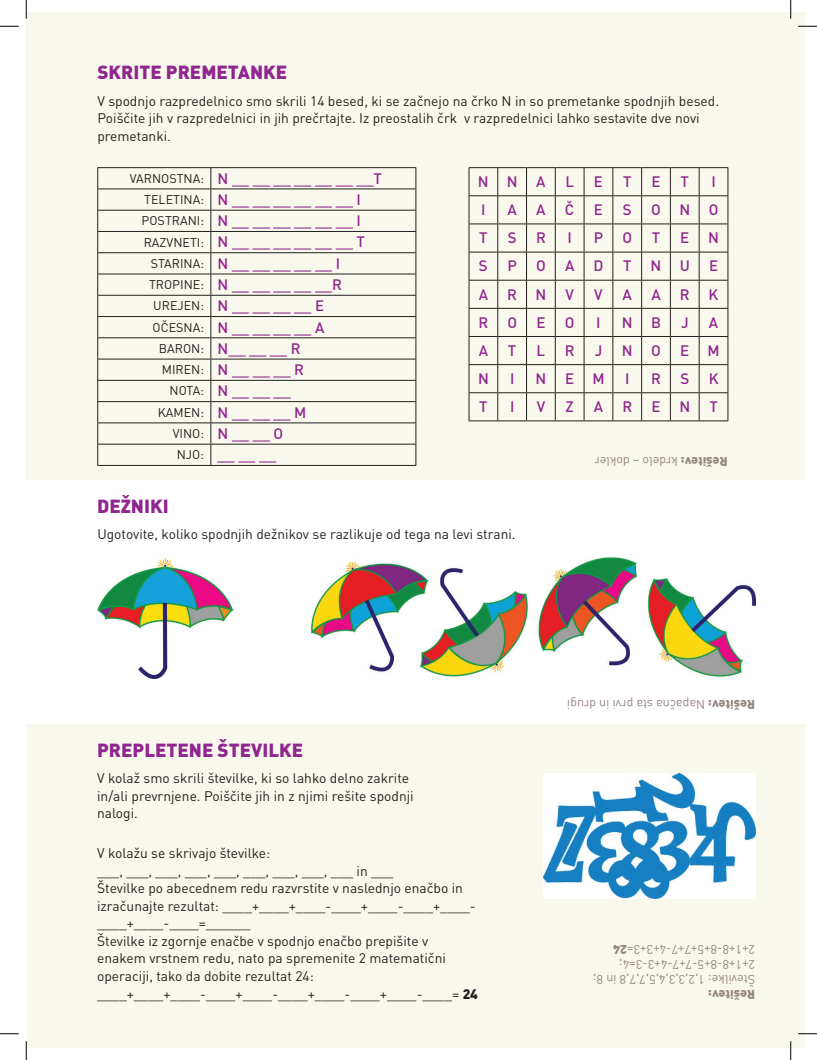
<style>
.page{position:relative;width:817px;height:1060px;background:#fff}
.page>*{position:absolute;margin:0;border:0;box-sizing:border-box;transform-origin:0 0}
.t1{font:900 18.75px "DINOT";color:#90268f}
.t2{font:500 15px "DINOT";letter-spacing:1.235em;color:#90268f}
.t3{font:13.75px/17.5px "DINOT";color:#231f20}
.t4{font:12.5px/15px "DINOT";color:#958782}
.t5{font:900 12.5px "DINOT";color:#958782}
.s1{font-weight:400;font-size:12.5px;color:#231f20}
.s2{font-weight:900}
</style>
<div class="page">
<div style="left:26px;top:12px;width:778px;height:468px;background:#f9f8ec"></div>
<div style="left:27px;top:724px;width:777px;height:323px;background:#f9f8ec"></div>
<hr style="left:97px;top:167px;width:114px;height:1px;background:#231f20">
<hr style="left:211px;top:167px;width:205px;height:1px;background:#231f20">
<hr style="left:97px;top:189px;width:114px;height:1px;background:#231f20">
<hr style="left:211px;top:189px;width:205px;height:1px;background:#231f20">
<hr style="left:97px;top:210px;width:114px;height:1px;background:#231f20">
<hr style="left:211px;top:210px;width:205px;height:1px;background:#231f20">
<hr style="left:97px;top:231px;width:114px;height:1px;background:#231f20">
<hr style="left:211px;top:231px;width:205px;height:1px;background:#231f20">
<hr style="left:97px;top:252px;width:114px;height:1px;background:#231f20">
<hr style="left:211px;top:252px;width:205px;height:1px;background:#231f20">
<hr style="left:97px;top:274px;width:114px;height:1px;background:#231f20">
<hr style="left:211px;top:274px;width:205px;height:1px;background:#231f20">
<hr style="left:97px;top:295px;width:114px;height:1px;background:#231f20">
<hr style="left:211px;top:295px;width:205px;height:1px;background:#231f20">
<hr style="left:97px;top:316px;width:114px;height:1px;background:#231f20">
<hr style="left:211px;top:316px;width:205px;height:1px;background:#231f20">
<hr style="left:97px;top:337px;width:114px;height:1px;background:#231f20">
<hr style="left:211px;top:337px;width:205px;height:1px;background:#231f20">
<hr style="left:97px;top:359px;width:114px;height:1px;background:#231f20">
<hr style="left:211px;top:359px;width:205px;height:1px;background:#231f20">
<hr style="left:97px;top:380px;width:114px;height:1px;background:#231f20">
<hr style="left:211px;top:380px;width:205px;height:1px;background:#231f20">
<hr style="left:97px;top:401px;width:114px;height:1px;background:#231f20">
<hr style="left:211px;top:401px;width:205px;height:1px;background:#231f20">
<hr style="left:97px;top:422px;width:114px;height:1px;background:#231f20">
<hr style="left:211px;top:422px;width:205px;height:1px;background:#231f20">
<hr style="left:97px;top:444px;width:114px;height:1px;background:#231f20">
<svg style="left:97px;top:168px;width:1px;height:297px"></svg>
<hr style="left:211px;top:444px;width:205px;height:1px;background:#231f20">
<svg style="left:210px;top:168px;width:1px;height:297px"></svg>
<svg style="left:415px;top:168px;width:1px;height:297px"></svg>
<hr style="left:97px;top:465px;width:114px;height:1px;background:#231f20">
<hr style="left:211px;top:465px;width:205px;height:1px;background:#231f20">
<svg style="left:468px;top:167px;width:260px;height:254px"></svg>
<img style="left:97px;top:557px;width:136px;height:121px">
<img style="left:312px;top:557px;width:443px;height:120px">
<img style="left:543px;top:773px;width:212px;height:125px">
<svg style="left:0;top:25px;width:19px;height:2px"></svg>
<svg style="left:798px;top:25px;width:18px;height:2px"></svg>
<svg style="left:0;top:1033px;width:19px;height:1px"></svg>
<svg style="left:798px;top:1032px;width:18px;height:2px"></svg>
<svg style="left:25px;top:0;width:2px;height:19px"></svg>
<svg style="left:25px;top:1041px;width:2px;height:19px"></svg>
<svg style="left:790px;top:0;width:1px;height:19px"></svg>
<svg style="left:789px;top:1041px;width:2px;height:19px"></svg>
<h1 class="t1" style="left:97px;top:60px;width:191px">SKRITE PREMETANKE</h1>
<p class="t3" style="left:97px;top:92px;width:623px">V spodnjo razpredelnico smo skrili 14 besed, ki se začnejo na črko N in so premetanke spodnjih besed.<br>Poiščite jih v razpredelnici in jih prečrtajte. Iz preostalih črk v razpredelnici lahko sestavite dve novi premetanki.</p>
<p class="t2" style="left:130px;top:168px;width:254px"><span class="s1">VARNOSTNA:</span> N __ __ __ __ __ __ __T</p>
<p class="t2" style="left:144px;top:190px;width:218px"><span class="s1">TELETINA:</span> N __ __ __ __ __ __ I</p>
<p class="t2" style="left:142px;top:211px;width:221px"><span class="s1">POSTRANI:</span> N __ __ __ __ __ __ I</p>
<p class="t2" style="left:144px;top:232px;width:223px"><span class="s1">RAZVNETI:</span> N __ __ __ __ __ __ T</p>
<p class="t2" style="left:151px;top:253px;width:191px"><span class="s1">STARINA:</span> N __ __ __ __ __ I</p>
<p class="t2" style="left:149px;top:275px;width:194px"><span class="s1">TROPINE:</span> N __ __ __ __ __R</p>
<p class="t2" style="left:153px;top:296px;width:172px"><span class="s1">UREJEN:</span> N __ __ __ __ E</p>
<p class="t2" style="left:153px;top:317px;width:173px"><span class="s1">OČESNA:</span> N __ __ __ __ A</p>
<p class="t2" style="left:159px;top:339px;width:143px"><span class="s1">BARON:</span> N__ __ __ R</p>
<p class="t2" style="left:162px;top:360px;width:144px"><span class="s1">MIREN:</span> N __ __ __ R</p>
<p class="t2" style="left:169px;top:381px;width:122px"><span class="s1">NOTA:</span> N __ __ __</p>
<p class="t2" style="left:158px;top:402px;width:150px"><span class="s1">KAMEN:</span> N __ __ __ M</p>
<p class="t2" style="left:173px;top:424px;width:112px"><span class="s1">VINO:</span> N __ __ O</p>
<p class="t2" style="left:177px;top:445px;width:101px"><span class="s1">NJO:</span> __ __ __</p>
<p class="t2" style="left:478px;top:172px;width:69px">NNA</p>
<p class="t2" style="left:565px;top:172px;width:10px">L</p>
<p class="t2" style="left:594px;top:172px;width:11px">E</p>
<p class="t2" style="left:623px;top:172px;width:10px">T</p>
<p class="t2" style="left:651px;top:172px;width:11px">E</p>
<p class="t2" style="left:680px;top:172px;width:10px">T</p>
<p class="t2" style="left:711px;top:172px;width:6px">I</p>
<p class="t2" style="left:481px;top:200px;width:6px">I</p>
<p class="t2" style="left:507px;top:200px;width:11px">A</p>
<p class="t2" style="left:536px;top:200px;width:11px">A</p>
<p class="t2" style="left:565px;top:200px;width:11px">Č</p>
<p class="t2" style="left:594px;top:200px;width:11px">E</p>
<p class="t2" style="left:622px;top:200px;width:10px">S</p>
<p class="t2" style="left:651px;top:200px;width:69px">ONO</p>
<p class="t2" style="left:479px;top:228px;width:10px">T</p>
<p class="t2" style="left:507px;top:228px;width:10px">S</p>
<p class="t2" style="left:536px;top:228px;width:11px">R</p>
<p class="t2" style="left:567px;top:228px;width:6px">I</p>
<p class="t2" style="left:593px;top:228px;width:11px">P</p>
<p class="t2" style="left:622px;top:228px;width:11px">O</p>
<p class="t2" style="left:651px;top:228px;width:10px">T</p>
<p class="t2" style="left:680px;top:228px;width:11px">E</p>
<p class="t2" style="left:708px;top:228px;width:12px">N</p>
<p class="t2" style="left:479px;top:256px;width:10px">S</p>
<p class="t2" style="left:507px;top:256px;width:11px">P</p>
<p class="t2" style="left:536px;top:256px;width:11px">O</p>
<p class="t2" style="left:565px;top:256px;width:11px">A</p>
<p class="t2" style="left:593px;top:256px;width:11px">D</p>
<p class="t2" style="left:623px;top:256px;width:10px">T</p>
<p class="t2" style="left:650px;top:256px;width:41px">N U</p>
<p class="t2" style="left:709px;top:256px;width:11px">E</p>
<p class="t2" style="left:478px;top:284px;width:11px">A</p>
<p class="t2" style="left:507px;top:284px;width:41px">R N</p>
<p class="t2" style="left:565px;top:284px;width:10px">V</p>
<p class="t2" style="left:594px;top:284px;width:10px">V</p>
<p class="t2" style="left:622px;top:284px;width:11px">A</p>
<p class="t2" style="left:651px;top:284px;width:11px">A</p>
<p class="t2" style="left:679px;top:284px;width:11px">R</p>
<p class="t2" style="left:708px;top:284px;width:11px">K</p>
<p class="t2" style="left:478px;top:312px;width:11px">R</p>
<p class="t2" style="left:507px;top:312px;width:11px">O</p>
<p class="t2" style="left:536px;top:312px;width:11px">E</p>
<p class="t2" style="left:564px;top:312px;width:11px">O</p>
<p class="t2" style="left:596px;top:312px;width:6px">I</p>
<p class="t2" style="left:621px;top:312px;width:41px">N B</p>
<p class="t2" style="left:681px;top:312px;width:9px">J</p>
<p class="t2" style="left:708px;top:312px;width:11px">A</p>
<p class="t2" style="left:478px;top:341px;width:11px">A</p>
<p class="t2" style="left:508px;top:341px;width:10px">T</p>
<p class="t2" style="left:536px;top:341px;width:10px">L</p>
<p class="t2" style="left:564px;top:341px;width:11px">R</p>
<p class="t2" style="left:594px;top:341px;width:9px">J</p>
<p class="t2" style="left:621px;top:341px;width:41px">N O</p>
<p class="t2" style="left:680px;top:341px;width:41px">E M</p>
<p class="t2" style="left:478px;top:369px;width:12px">N</p>
<p class="t2" style="left:510px;top:369px;width:6px">I</p>
<p class="t2" style="left:535px;top:369px;width:12px">N</p>
<p class="t2" style="left:565px;top:369px;width:41px">E M</p>
<p class="t2" style="left:625px;top:369px;width:6px">I</p>
<p class="t2" style="left:651px;top:369px;width:11px">R</p>
<p class="t2" style="left:680px;top:369px;width:10px">S</p>
<p class="t2" style="left:708px;top:369px;width:11px">K</p>
<p class="t2" style="left:479px;top:397px;width:10px">T</p>
<p class="t2" style="left:510px;top:397px;width:6px">I</p>
<p class="t2" style="left:536px;top:397px;width:10px">V</p>
<p class="t2" style="left:565px;top:397px;width:10px">Z</p>
<p class="t2" style="left:593px;top:397px;width:11px">A</p>
<p class="t2" style="left:622px;top:397px;width:11px">R</p>
<p class="t2" style="left:651px;top:397px;width:11px">E</p>
<p class="t2" style="left:679px;top:397px;width:12px">N</p>
<p class="t2" style="left:709px;top:397px;width:10px">T</p>
<p class="t4" style="left:727px;top:469px;width:135px;rotate:-180deg"><span class="s2">Rešitev:</span> krdelo – dokler</p>
<h1 class="t1" style="left:97px;top:493px;width:73px">DEŽNIKI</h1>
<p class="t3" style="left:97px;top:525px;width:419px">Ugotovite, koliko spodnjih dežnikov se razlikuje od tega na levi strani.</p>
<h1 class="t1" style="left:97px;top:737px;width:207px">PREPLETENE ŠTEVILKE</h1>
<p class="t3" style="left:97px;top:769px;width:318px">V kolaž smo skrili številke, ki so lahko delno zakrite in/ali prevrnjene. Poiščite jih in z njimi rešite spodnji nalogi.</p>
<p class="t3" style="left:97px;top:844px;width:382px">V kolažu se skrivajo številke:<br>___, ___, ___, ___, ___, ___, ___, ___, ___ in ___<br>Številke po abecednem redu razvrstite v naslednjo enačbo in izračunajte rezultat: ____+____+____-____+____-____+____- ____+____-____=______<br>Številke iz zgornje enačbe v spodnjo enačbo prepišite v enakem vrstnem redu, nato pa spremenite 2 matematični operaciji, tako da dobite rezultat 24: ____+____+____-____+____-____+____-____+____-____= <span class="s2">24</span></p>
<p class="t4" style="left:755px;top:712px;width:190px;rotate:-180deg"><span class="s2">Rešitev:</span> Napačna sta prvi in drugi</p>
<p class="t4" style="left:755px;top:986px;width:164px;rotate:-180deg">Številke: 1,2,3,3,4,5,7,7,8 in 8;<br>2+1+8-8+5-7+7-4+3-3=4;<br>2+1+8-8+5+7+7-4+3+3=<span class="s2">24</span></p>
<p class="t5" style="left:755px;top:1002px;width:48px;rotate:-180deg">Rešitev:</p>
</div>
